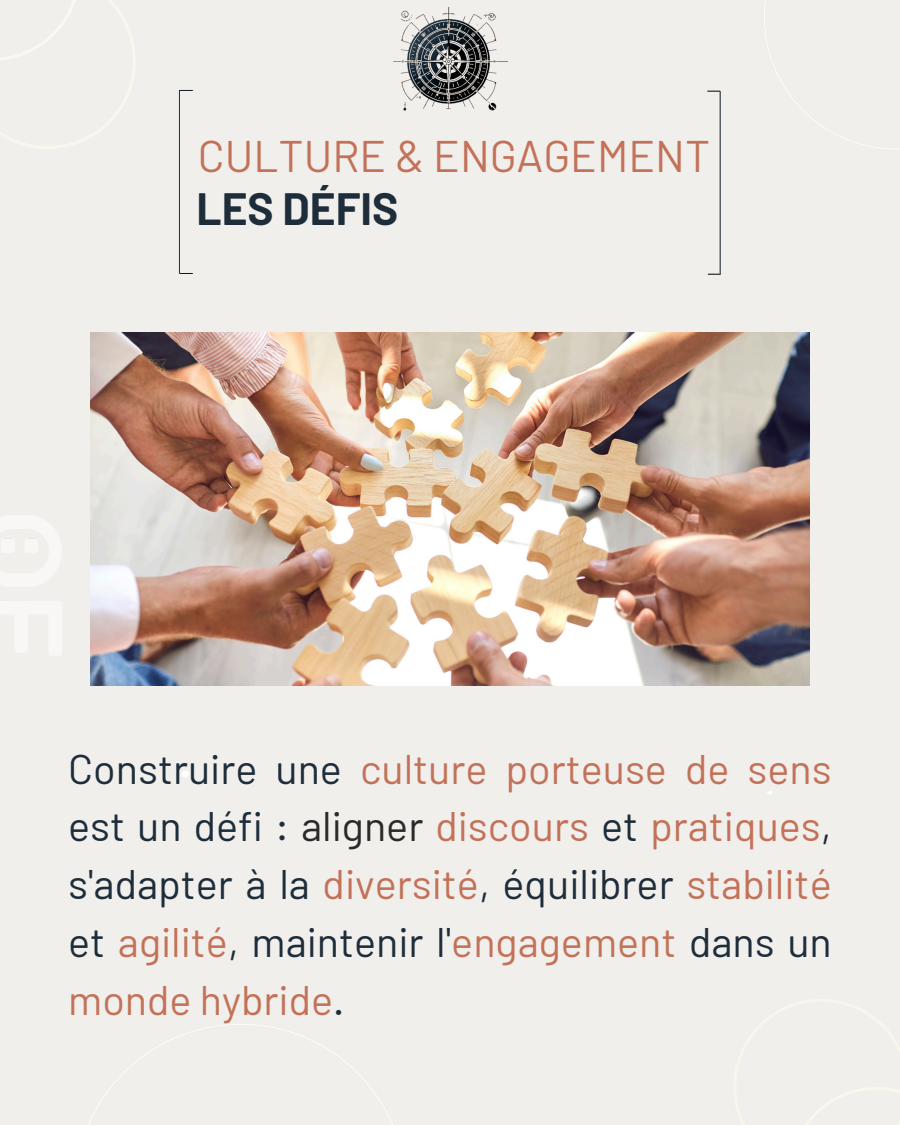
<style>
.page{position:relative;width:900px;height:1125px;background:#f1efec}
.page>*{position:absolute;margin:0;border:0;box-sizing:border-box;transform-origin:0 0}
.t1{font:44.2px "Barlow";color:#c37259}
.t2{font:700 44.2px "Barlow";color:#1e2d3a}
.t3{font:41.3px/57.8px "Barlow";color:#c37259;text-align:justify}
.s1{color:#1e2d3a}
.s2{color:#2c2928}
</style>
<div class="page">
<svg style="left:88px;top:1024px;width:305px;height:101px"></svg>
<svg style="left:182px;top:771px;width:7px;height:7px"></svg>
<svg style="left:767px;top:790px;width:5px;height:5px"></svg>
<svg style="left:764px;top:0;width:125px;height:149px"></svg>
<img style="left:393px;top:7px;width:114px;height:104px">
<svg style="left:180px;top:90px;width:13px;height:1px"></svg>
<svg style="left:179px;top:273px;width:14px;height:1px"></svg>
<hr style="left:179px;top:90px;width:1px;height:183px;background:#1e2d3a">
<svg style="left:707px;top:91px;width:13px;height:1px"></svg>
<svg style="left:708px;top:274px;width:13px;height:1px"></svg>
<hr style="left:720px;top:91px;width:1px;height:183px;background:#0d171f">
<img style="left:90px;top:333px;width:720px;height:352px">
<h1 class="t1" style="left:198px;top:128px;width:514px">CULTURE &amp; ENGAGEMENT</h1>
<h2 class="t2" style="left:196px;top:181px;width:203px">LES DÉFIS</h2>
<p class="t3" style="left:68px;top:738px;width:765px"><span class="s1">Construire une</span> culture porteuse de sens <span class="s1">est un défi :</span> <span class="s2">aligner</span> discours <span class="s1">et</span> pratiques<span class="s1">, s'adapter à la</span> diversité<span class="s1">, équilibrer</span> stabilité <span class="s1">et</span> agilité<span class="s1">, maintenir l'</span>engagement <span class="s1">dans un </span>monde hybride<span class="s1">.</span></p>
</div>
